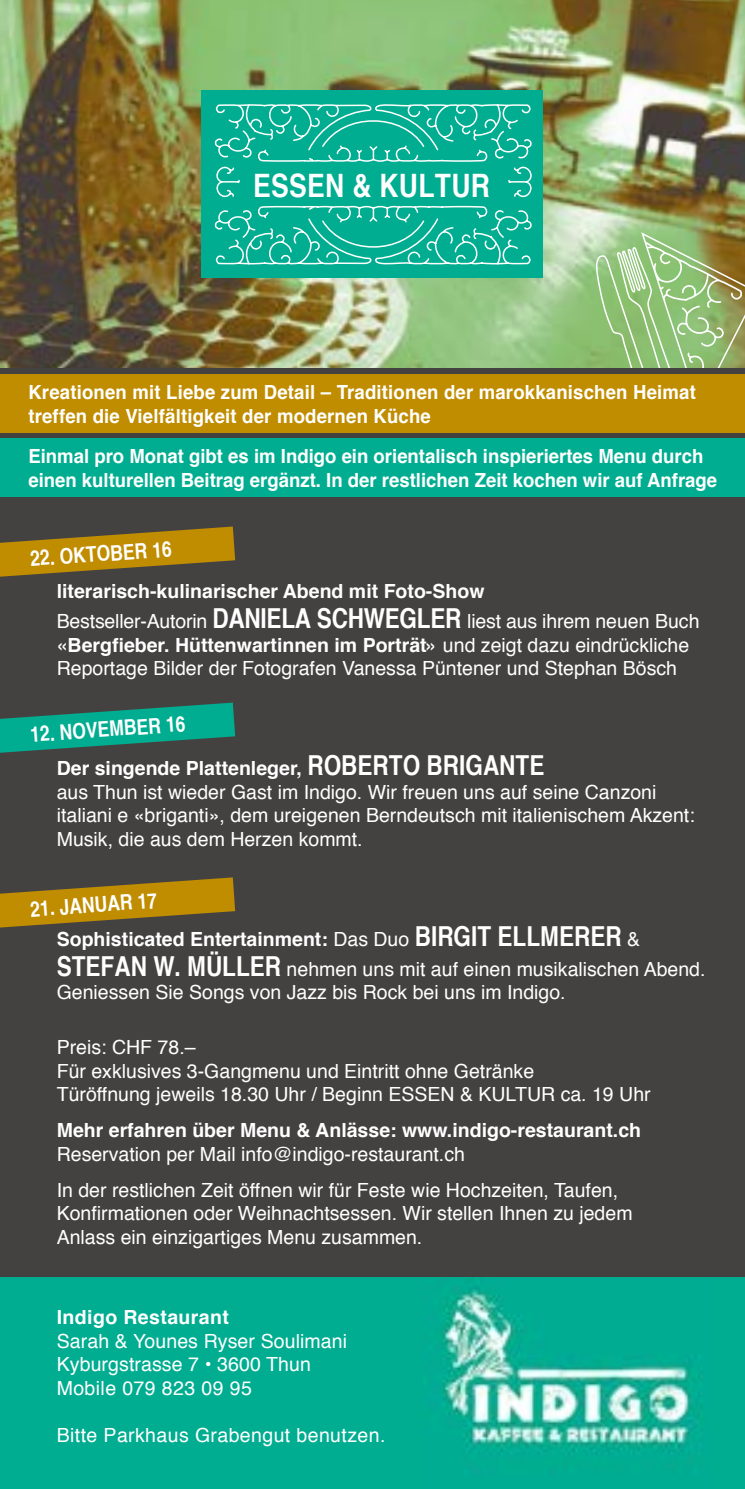
<style>
.page{position:relative;width:745px;height:1489px;background:#fff}
.page>*{position:absolute;margin:0;border:0;box-sizing:border-box;transform-origin:0 0}
.t1{font:700 condensed 32.25px "Helvetica";color:#fff}
.t2{font:700 condensed 21.5px "Helvetica";color:#fff}
.t3{font:19.5px/23.5px "Helvetica";color:#fff}
.t4{font:700 19.5px/24px "Helvetica";color:#fff;scale:.95 1}
.t5{font:700 19.5px/30px "Helvetica";color:#fff}
.t6{font:19.5px "Helvetica";letter-spacing:.02em;color:#fff}
.t7{font:700 19.5px "Helvetica";letter-spacing:.02em;color:#fff}
.s1{font-weight:400}
.s2{font-stretch:condensed;font-size:27.5px}
.s3{font-weight:700}
.s4{font-weight:700;font-stretch:condensed;font-size:27.5px}
</style>
<div class="page">
<div style="left:0;top:340px;width:744px;height:1148px;background:#444241"></div>
<div style="left:0;top:1277px;width:744px;height:211px;background:#00ad91"></div>
<img style="left:0;top:0;width:744px;height:368px">
<svg style="left:0;top:526px;width:235px;height:50px"></svg>
<svg style="left:0;top:702px;width:235px;height:50px"></svg>
<svg style="left:0;top:877px;width:235px;height:50px"></svg>
<img style="left:442px;top:1278px;width:260px;height:196px">
<svg style="left:595px;top:231px;width:149px;height:137px;background:#9abb79"></svg>
<div style="left:0;top:374px;width:744px;height:58px;background:#c08d00"></div>
<div style="left:0;top:438px;width:744px;height:58px;background:#00ad91"></div>
<div style="left:201px;top:91px;width:341px;height:187px;background:#00ad91"></div>
<svg style="left:214px;top:104px;width:318px;height:161px"></svg>
<h1 class="t1" style="left:253px;top:166px;width:145px">ESSEN &amp; KULTUR</h1>
<p class="t4" style="left:28px;top:380px;width:703px">Kreationen mit Liebe zum Detail – Traditionen der marokkanischen Heimat treffen die Vielfältigkeit der modernen Küche</p>
<p class="t4" style="left:28px;top:444px;width:726px">Einmal pro Monat gibt es im Indigo ein orientalisch inspieriertes Menu durch einen kulturellen Beitrag ergänzt. In der restlichen Zeit kochen wir auf Anfrage</p>
<p class="t2" style="left:29px;top:545px;width:143px;rotate:-4deg">22. OKTOBER 16</p>
<p class="t5" style="left:57px;top:576px;width:644px">literarisch-kulinarischer Abend mit Foto-Show<br><span class="s1">Bestseller-Autorin</span> <span class="s2">DANIELA SCHWEGLER</span> <span class="s1">liest aus ihrem neuen Buch</span></p>
<p class="t3" style="left:57px;top:633px;width:633px"><span class="s3">«Bergfieber. Hüttenwartinnen im Porträt»</span> und zeigt dazu eindrückliche<br>Reportage Bilder der Fotografen Vanessa Püntener und Stephan Bösch</p>
<p class="t2" style="left:29px;top:720px;width:157px;rotate:-4deg">12. NOVEMBER 16</p>
<p class="t3" style="left:57px;top:757px;width:639px"><span class="s3">Der singende Plattenleger,</span> <span class="s4">ROBERTO BRIGANTE<br></span>aus Thun ist wieder Gast im Indigo. Wir freuen uns auf seine Canzoni italiani e «briganti», dem ureigenen Berndeutsch mit italienischem Akzent:<br>Musik, die aus dem Herzen kommt.</p>
<p class="t2" style="left:29px;top:895px;width:129px;rotate:-4deg">21. JANUAR 17</p>
<p class="t3" style="left:57px;top:924px;width:650px;line-height:30px"><span class="s3">Sophisticated Entertainment:</span> Das Duo <span class="s4">BIRGIT ELLMERER</span> &amp;<br><span class="s4">STEFAN W. MÜLLER</span> nehmen uns mit auf einen musikalischen Abend.</p>
<p class="t3" style="left:57px;top:981px;width:510px">Geniessen Sie Songs von Jazz bis Rock bei uns im Indigo.</p>
<p class="t3" style="left:57px;top:1036px;width:595px">Preis: CHF 78.–<br>Für exklusives 3-Gangmenu und Eintritt ohne Getränke<br>Türöffnung jeweils 18.30 Uhr / Beginn Essen &amp; Ku ltu r ca. 19 Uhr</p>
<p class="t5" style="left:57px;top:1115px;width:585px">Mehr erfahren über Menu &amp; Anlässe: www.indigo-restaurant.ch</p>
<p class="t3" style="left:57px;top:1136px;width:562px;line-height:36px">Reservation per Mail info@indigo-restaurant.ch<br>In der restlichen Zeit öffnen wir für Feste wie Hochzeiten, Taufen,</p>
<p class="t3" style="left:57px;top:1202px;width:577px">Konfirmationen oder Weihnachtsessen. Wir stellen Ihnen zu jedem<br>Anlass ein einzigartiges Menu zusammen.</p>
<p class="t7" style="left:57px;top:1301px;width:174px">Indigo Restaurant</p>
<p class="t3" style="left:57px;top:1329px;width:292px">Sarah &amp; Younes Ryser Soulimani<br>Kyburgstrasse 7 • 3600 Thun<br>Mobile 079 823 09 95</p>
<p class="t6" style="left:57px;top:1419px;width:330px">Bitte Parkhaus Grabengut benutzen.</p>
</div>
